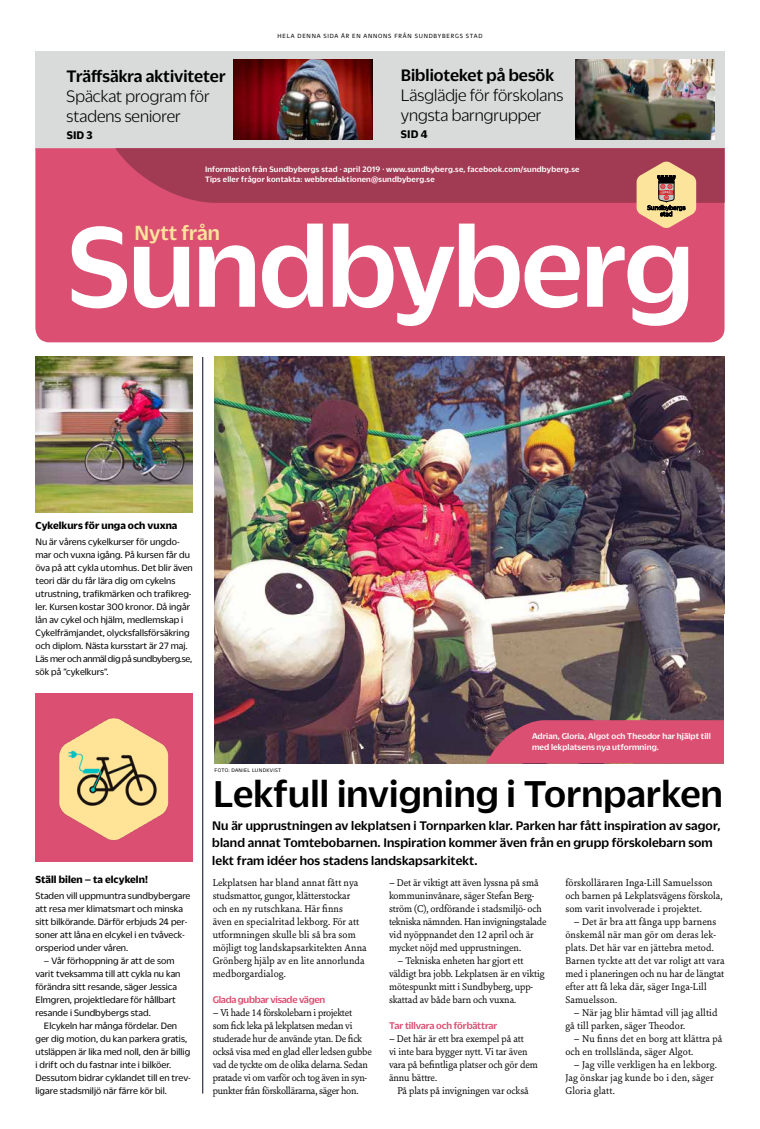
<style>
.page{position:relative;width:760px;height:1129px;background:#fff}
.page>*{position:absolute;margin:0;border:0;box-sizing:border-box;transform-origin:0 0}
.t1{font:500 123.4px "Duplicate Sans";letter-spacing:-.02em;color:#fff}
.t2{font:500 40.5px "Duplicate Sans";letter-spacing:.005em;color:#000}
.t3{font:500 22.2px "Duplicate Sans";letter-spacing:-.005em;color:#fce49c}
.t4{font:300 18px/20px "Duplicate Sans";color:#000}
.t5{font:500 18px "Duplicate Sans";color:#000}
.t6{font:500 13.5px/17.3px "Duplicate Sans";letter-spacing:.01em;color:#000}
.t7{font:700 12px "Duplicate Sans";letter-spacing:.01em;color:#000}
.t8{font:700 11px "Duplicate Sans";letter-spacing:.005em;color:#000}
.t9{font:10.5px/13px "Sina Nova";letter-spacing:-.01em;color:#000}
.t10{font:10.5px/13px "Sina Nova";letter-spacing:.01em;color:#000}
.t11{font:500 10.5px "Duplicate Sans";letter-spacing:-.025em;color:#da4f72}
.t12{font:10px/13px "Duplicate Sans";letter-spacing:.005em;color:#000}
.t13{font:500 9px/10.8px "Duplicate Sans";letter-spacing:.01em;color:#fff}
.t14{font:500 8.5px/10.2px "Duplicate Sans";letter-spacing:.025em;color:#fff}
.t15{font:6.5px "Duplicate Sans";letter-spacing:.12em;color:#000}
.t16{font:5.5px "Duplicate Sans";letter-spacing:.06em;color:#000}
</style>
<div class="page">
<img style="left:215px;top:357px;width:509px;height:406px">
<div style="left:35px;top:52px;width:689px;height:98px;background:#d9dada"></div>
<div style="left:35px;top:148px;width:689px;height:194px;background:#da4f72"></div>
<svg style="left:115px;top:148px;width:609px;height:80px;background:#b74961"></svg>
<img style="left:575px;top:60px;width:139px;height:80px">
<img style="left:234px;top:60px;width:139px;height:80px">
<svg style="left:486px;top:720px;width:238px;height:43px;background:#ce4d6e"></svg>
<img style="left:35px;top:357px;width:158px;height:155px">
<div style="left:35px;top:693px;width:158px;height:168px;background:#da4f72"></div>
<hr style="left:202px;top:357px;width:1px;height:736px;background:#00061b">
<img style="left:59px;top:718px;width:110px;height:122px">
<h3 class="t5" style="left:67px;top:64px;width:160px">Träffsäkra aktiviteter</h3>
<h3 class="t4" style="left:67px;top:85px;width:145px">Späckat program för stadens seniorer</h3>
<p class="t7" style="left:67px;top:127px;width:28px">SID 3</p>
<p class="t15" style="left:277px;top:32px;width:206px">HELA DENNA SIDA ÄR EN ANNONS FRÅN SUNDBYBERGS STAD</p>
<h3 class="t5" style="left:401px;top:63px;width:155px">Biblioteket på besök</h3>
<h3 class="t4" style="left:401px;top:84px;width:164px">Läsglädje för förskolans yngsta barngrupper</h3>
<p class="t7" style="left:401px;top:126px;width:28px">SID 4</p>
<p class="t14" style="left:205px;top:164px;width:376px">Information från Sundbybergs stad · april 2019 · www.sundbyberg.se, facebook.com/sundbyberg.se<br>Tips eller frågor kontakta: webbredaktionen@sundbyberg.se</p>
<h1 class="t1" style="left:68px;top:184px;width:627px">Sundbyberg</h1>
<h3 class="t3" style="left:134px;top:218px;width:87px">Nytt från</h3>
<p class="t8" style="left:35px;top:517px;width:143px">Cykelkurs för unga och vuxna</p>
<p class="t12" style="left:35px;top:534px;width:159px">Nu är vårens cykelkurser för ungdo&shy;mar och vuxna igång. På kursen får du öva på att cykla utomhus. Det blir även teori där du får lära dig om cykelns utrustning, trafikmärken och trafikreg&shy;ler. Kursen kostar 300 kronor. Då ingår lån av cykel och hjälm, medlemskap i Cykelfrämjandet, olycksfallsförsäkring och diplom. Nästa kursstart är 27 maj.<br>Läs mer och anmäl dig på sundbyberg.se, sök på ”cykelkurs”.</p>
<p class="t8" style="left:35px;top:871px;width:114px">Ställ bilen – ta elcykeln!</p>
<p class="t12" style="left:35px;top:888px;width:156px">Staden vill uppmuntra sundbybergare att resa mer klimatsmart och minska sitt bilkörande. Därför erbjuds 24 per&shy;soner att låna en elcykel i en tvåveck&shy;orsperiod under våren.</p>
<p class="t12" style="left:35px;top:953px;width:146px;text-indent:8px">– Vår förhoppning är att de som varit tveksamma till att cykla nu kan förändra sitt resande, säger Jessica Elmgren, projektledare för hållbart resande i Sundbybergs stad.</p>
<p class="t12" style="left:35px;top:1018px;width:157px;text-indent:8px">Elcykeln har många fördelar. Den ger dig motion, du kan parkera gratis, utsläppen är lika med noll, den är billig i drift och du fastnar inte i bilköer.<br>Dessutom bidrar cyklandet till en trev&shy;ligare stadsmiljö när färre kör bil.</p>
<p class="t16" style="left:215px;top:766px;width:68px">FOTO: DANIEL LUNDKVIST</p>
<p class="t13" style="left:532px;top:730px;width:180px">Adrian, Gloria, Algot och Theodor har hjälpt till med lekplatsens nya utformning.</p>
<h2 class="t2" style="left:213px;top:766px;width:511px">Lekfull invigning i Tornparken</h2>
<p class="t6" style="left:212px;top:815px;width:509px">Nu är upprustningen av lekplatsen i Tornparken klar. Parken har fått inspiration av sagor, bland annat Tomtebobarnen. Inspiration kommer även från en grupp förskolebarn som lekt fram idéer hos stadens landskapsarkitekt.</p>
<p class="t9" style="left:213px;top:875px;width:156px">Lekplatsen har bland annat fått nya studsmattor, gungor, klätterstockar och en ny rutschkana. Här finns<br>även en specialritad lekborg. För att utformningen skulle bli så bra som möjligt tog landskapsarkitekten Anna Grönberg hjälp av en lite annorlunda medborgardialog.</p>
<p class="t11" style="left:213px;top:992px;width:114px">Glada gubbar visade vägen</p>
<p class="t9" style="left:213px;top:1005px;width:161px">– Vi hade 14 förskolebarn i projektet<br>som fick leka på lekplatsen medan vi studerade hur de använde ytan. De fick också visa med en glad eller ledsen gubbe vad de tyckte om de olika delarna. Sedan pratade vi om varför och tog även in syn&shy;punkter från förskollärarna, säger hon.</p>
<p class="t9" style="left:389px;top:875px;width:159px">– Det är viktigt att även lyssna på små kommuninvånare, säger Stefan Berg&shy;ström (C), ordförande i stadsmiljö- och tekniska nämnden. Han invigningstalade vid nyöppnandet den 12 april och är mycket nöjd med upprustningen.</p>
<p class="t9" style="left:389px;top:953px;width:157px;text-indent:9px">– Tekniska enheten har gjort ett väldigt bra jobb. Lekplatsen är en viktig mötespunkt mitt i Sundbyberg, upp&shy;skattad av både barn och vuxna.</p>
<p class="t11" style="left:389px;top:1018px;width:110px">Tar tillvara och förbättrar</p>
<p class="t9" style="left:389px;top:1031px;width:151px">– Det här är ett bra exempel på att<br>vi inte bara bygger nytt. Vi tar även vara på befintliga platser och gör dem ännu bättre.</p>
<p class="t9" style="left:397px;top:1083px;width:133px">På plats på invigningen var också</p>
<p class="t9" style="left:565px;top:875px;width:159px">förskolläraren Inga-Lill Samuelsson och barnen på Lekplatsvägens förskola, som varit involverade i projektet.</p>
<p class="t10" style="left:565px;top:914px;width:161px;text-indent:9px">– Det är bra att fånga upp barnens önskemål när man gör om deras lek&shy;plats. Det här var en jättebra metod.<br>Barnen tyckte att det var roligt att vara med i planeringen och nu har de längtat efter att få leka där, säger Inga-Lill<br>Samuelsson.</p>
<p class="t10" style="left:565px;top:1005px;width:154px;text-indent:9px">– När jag blir hämtad vill jag alltid gå till parken, säger Theodor.</p>
<p class="t10" style="left:565px;top:1031px;width:159px;text-indent:9px">– Nu finns det en borg att klättra på och en trollslända, säger Algot.</p>
<p class="t10" style="left:565px;top:1057px;width:153px;text-indent:9px">– Jag ville verkligen ha en lekborg.<br>Jag önskar jag kunde bo i den, säger<br>Gloria glatt.</p>
</div>
